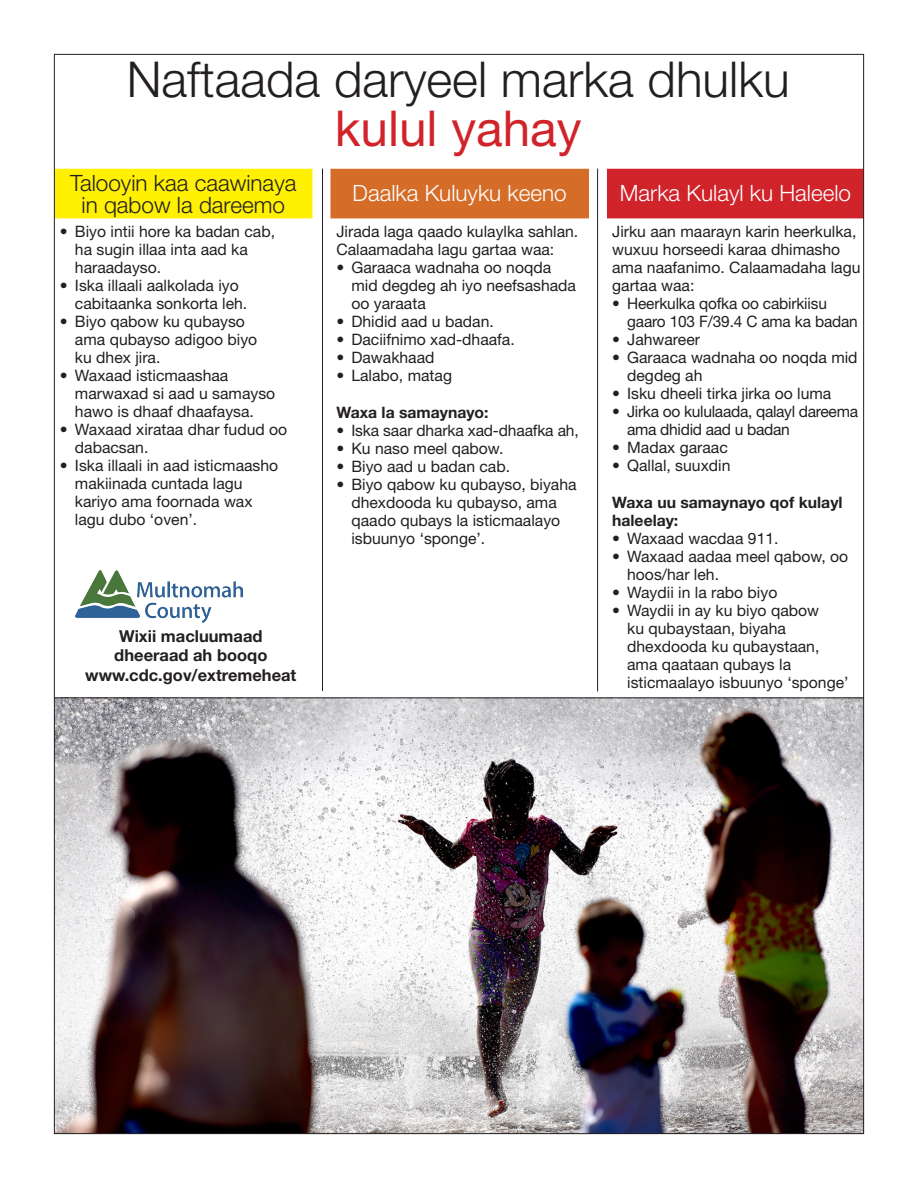
<style>
.page{position:relative;width:918px;height:1188px;background:#fff}
.page>*{position:absolute;margin:0;border:0;box-sizing:border-box;transform-origin:0 0}
.Headline_36_27{font:300 49.5px/49.5px "Helvetica Neue LT Std";color:#231f20;text-align:center}
.White_Column_header{font:300 22.5px "Helvetica Neue LT Std";color:#fff}
.t1{font:300 22.5px/22.5px "Helvetica Neue LT Std";color:#231f20;text-align:center}
.t2{font:700 16.5px/19.5px "Helvetica Neue LT Std";color:#231f20;text-align:center}
.Body_Text_12_13_5{font:15.75px/18px "Helvetica Neue LT Std";color:#231f20}
.Body_Text_12_13_5-2{font:700 15.75px/18px "Helvetica Neue LT Std";color:#231f20}
.Body_Text_12_13_5-3{font:15.75px/18px "Helvetica Neue LT Std";letter-spacing:-.02em;color:#231f20}
.s1{font-weight:400;color:#d1232a}
</style>
<div class="page">
<img style="left:56px;top:699px;width:806px;height:433px">
<div style="left:54px;top:169px;width:258px;height:49px;background:#fff101"></div>
<div style="left:330px;top:169px;width:259px;height:49px;background:#d56d29"></div>
<div style="left:607px;top:169px;width:257px;height:49px;background:#d1232a"></div>
<hr style="left:322px;top:169px;width:1px;height:522px;background:#231f20">
<hr style="left:597px;top:169px;width:1px;height:523px;background:#231f20">
<img style="left:75px;top:571px;width:168px;height:51px">
<hr style="left:54px;top:698px;width:810px;height:1px;background:#231f20">
<p class="Headline_36_27" style="left:127px;top:53px;width:664px">Naftaada daryeel marka dhulku <span class="s1">kulul yahay</span></p>
<p class="t1" style="left:70px;top:171px;width:228px">Talooyin kaa caawinaya in qabow la dareemo</p>
<p class="White_Column_header" style="left:353px;top:179px;width:216px">Daalka Kuluyku keeno</p>
<p class="White_Column_header" style="left:620px;top:179px;width:233px">Marka Kulayl ku Haleelo</p>
<p class="Body_Text_12_13_5" style="left:75px;top:222px;width:202px;text-indent:-15px">• Biyo intii hore ka badan cab, ha sugin illaa inta aad ka haraadayso.</p>
<p class="Body_Text_12_13_5" style="left:75px;top:276px;width:174px;text-indent:-15px">• Iska illaali aalkolada iyo cabitaanka sonkorta leh.</p>
<p class="Body_Text_12_13_5" style="left:75px;top:312px;width:184px;text-indent:-15px">• Biyo qabow ku qubayso ama qubayso adigoo biyo ku dhex jira.</p>
<p class="Body_Text_12_13_5" style="left:75px;top:366px;width:202px;text-indent:-15px">• Waxaad isticmaashaa marwaxad si aad u samayso hawo is dhaaf dhaafaysa.</p>
<p class="Body_Text_12_13_5" style="left:75px;top:420px;width:214px;text-indent:-15px">• Waxaad xirataa dhar fudud oo dabacsan.</p>
<p class="Body_Text_12_13_5" style="left:75px;top:456px;width:205px;text-indent:-15px">• Iska illaali in aad isticmaasho makiinada cuntada lagu kariyo ama foornada wax lagu dubo ‘oven’.</p>
<p class="t2" style="left:85px;top:626px;width:213px">Wixii macluumaad dheeraad ah booqo www.cdc.gov/extremeheat</p>
<p class="Body_Text_12_13_5" style="left:336px;top:222px;width:243px">Jirada laga qaado kulaylka sahlan.<br>Calaamadaha lagu gartaa waa:</p>
<p class="Body_Text_12_13_5" style="left:351px;top:258px;width:226px;text-indent:-15px">• Garaaca wadnaha oo noqda mid degdeg ah iyo neefsashada oo yaraata</p>
<p class="Body_Text_12_13_5" style="left:336px;top:312px;width:159px">• Dhidid aad u badan.</p>
<p class="Body_Text_12_13_5" style="left:336px;top:330px;width:180px">• Daciifnimo xad-dhaafa.</p>
<p class="Body_Text_12_13_5" style="left:336px;top:348px;width:100px">• Dawakhaad</p>
<p class="Body_Text_12_13_5" style="left:336px;top:366px;width:117px">• Lalabo, matag</p>
<p class="Body_Text_12_13_5-2" style="left:336px;top:403px;width:154px">Waxa la samaynayo:</p>
<p class="Body_Text_12_13_5" style="left:336px;top:422px;width:244px">• Iska saar dharka xad-dhaafka ah,</p>
<p class="Body_Text_12_13_5" style="left:336px;top:440px;width:169px">• Ku naso meel qabow.</p>
<p class="Body_Text_12_13_5" style="left:336px;top:458px;width:175px">• Biyo aad u badan cab.</p>
<p class="Body_Text_12_13_5" style="left:351px;top:476px;width:227px;text-indent:-15px">• Biyo qabow ku qubayso, biyaha dhexdooda ku qubayso, ama qaado qubays la isticmaalayo isbuunyo ‘sponge’.</p>
<p class="Body_Text_12_13_5" style="left:612px;top:222px;width:250px">Jirku aan maarayn karin heerkulka, wuxuu horseedi karaa dhimasho ama naafanimo. Calaamadaha lagu gartaa waa:</p>
<p class="Body_Text_12_13_5" style="left:627px;top:294px;width:232px;text-indent:-15px">• Heerkulka qofka oo cabirkiisu gaaro 103 F/39.4 C ama ka badan</p>
<p class="Body_Text_12_13_5" style="left:612px;top:330px;width:89px">• Jahwareer</p>
<p class="Body_Text_12_13_5" style="left:627px;top:348px;width:232px;text-indent:-15px">• Garaaca wadnaha oo noqda mid degdeg ah</p>
<p class="Body_Text_12_13_5" style="left:612px;top:384px;width:221px">• Isku dheeli tirka jirka oo luma</p>
<p class="Body_Text_12_13_5-3" style="left:627px;top:402px;width:232px;text-indent:-15px">• Jirka oo kululaada, qalayl dareema ama dhidid aad u badan</p>
<p class="Body_Text_12_13_5" style="left:612px;top:438px;width:117px">• Madax garaac</p>
<p class="Body_Text_12_13_5" style="left:612px;top:456px;width:120px">• Qallal, suuxdin</p>
<p class="Body_Text_12_13_5-2" style="left:612px;top:493px;width:232px">Waxa uu samaynayo qof kulayl haleelay:</p>
<p class="Body_Text_12_13_5" style="left:612px;top:530px;width:168px">• Waxaad wacdaa 911.</p>
<p class="Body_Text_12_13_5" style="left:627px;top:548px;width:223px;text-indent:-15px">• Waxaad aadaa meel qabow, oo hoos/har leh.</p>
<p class="Body_Text_12_13_5" style="left:612px;top:584px;width:167px">• Waydii in la rabo biyo</p>
<p class="Body_Text_12_13_5" style="left:627px;top:602px;width:223px;text-indent:-15px">• Waydii in ay ku biyo qabow<br>ku qubaystaan, biyaha dhexdooda ku qubaystaan, ama qaataan qubays la isticmaalayo isbuunyo ‘sponge’</p>
</div>
